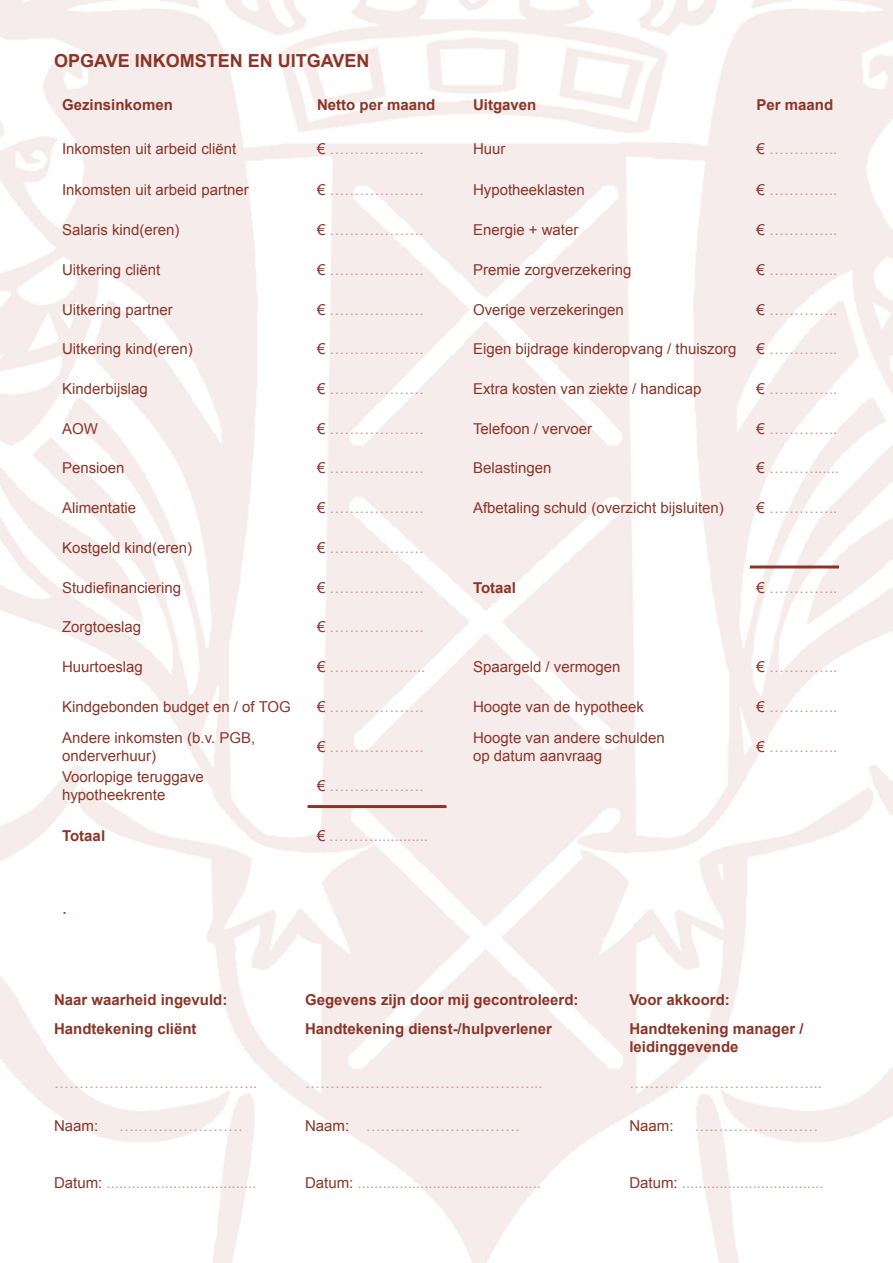
<style>
.page{position:relative;width:893px;height:1263px;background:#fff}
.page>*{position:absolute;margin:0;border:0;box-sizing:border-box;transform-origin:0 0}
.t1{font:700 18px "Arial";color:#8a3528}
.t2{font:15px/18px "Arial";color:#8a3528}
.t3{font:15px "Arial";color:#c59a93}
.t4{font:700 15px/28.5px "Arial";color:#8a3528}
.s1{color:#8a3528}
</style>
<div class="page">
<hr style="left:750px;top:565px;width:89px;height:3px;background:#8a3528">
<hr style="left:308px;top:805px;width:138px;height:3px;background:#8a3528">
<p class="t1" style="left:54px;top:49px;width:317px">OPGAVE INKOMSTEN EN UITGAVEN</p>
<p class="t4" style="left:62px;top:91px;width:112px">Gezinsinkomen</p>
<p class="t4" style="left:317px;top:91px;width:120px">Netto per maand</p>
<p class="t4" style="left:473px;top:91px;width:65px">Uitgaven</p>
<p class="t4" style="left:756px;top:91px;width:78px">Per maand</p>
<p class="t2" style="left:62px;top:140px;width:176px">Inkomsten uit arbeid cliënt</p>
<p class="t3" style="left:317px;top:139px;width:108px"><span class="s1">€</span> ……………….</p>
<p class="t2" style="left:473px;top:140px;width:34px">Huur</p>
<p class="t3" style="left:756px;top:139px;width:82px"><span class="s1">€</span> …………..</p>
<p class="t2" style="left:62px;top:180px;width:188px">Inkomsten uit arbeid partner</p>
<p class="t3" style="left:317px;top:179px;width:108px"><span class="s1">€</span> ……………….</p>
<p class="t2" style="left:473px;top:180px;width:113px">Hypotheeklasten</p>
<p class="t3" style="left:756px;top:179px;width:82px"><span class="s1">€</span> …………..</p>
<p class="t2" style="left:62px;top:221px;width:119px">Salaris kind(eren)</p>
<p class="t3" style="left:317px;top:220px;width:108px"><span class="s1">€</span> ……………….</p>
<p class="t2" style="left:473px;top:221px;width:107px">Energie + water</p>
<p class="t3" style="left:756px;top:220px;width:82px"><span class="s1">€</span> …………..</p>
<p class="t2" style="left:62px;top:261px;width:100px">Uitkering cliënt</p>
<p class="t3" style="left:317px;top:260px;width:108px"><span class="s1">€</span> ……………….</p>
<p class="t2" style="left:473px;top:261px;width:160px">Premie zorgverzekering</p>
<p class="t3" style="left:756px;top:260px;width:82px"><span class="s1">€</span> …………..</p>
<p class="t2" style="left:62px;top:300px;width:112px">Uitkering partner</p>
<p class="t3" style="left:317px;top:299px;width:108px"><span class="s1">€</span> ……………….</p>
<p class="t2" style="left:473px;top:300px;width:152px">Overige verzekeringen</p>
<p class="t3" style="left:756px;top:299px;width:82px"><span class="s1">€</span> …………..</p>
<p class="t2" style="left:62px;top:340px;width:132px">Uitkering kind(eren)</p>
<p class="t3" style="left:317px;top:339px;width:108px"><span class="s1">€</span> ……………….</p>
<p class="t2" style="left:473px;top:340px;width:265px">Eigen bijdrage kinderopvang / thuiszorg</p>
<p class="t3" style="left:756px;top:339px;width:82px"><span class="s1">€</span> …………..</p>
<p class="t2" style="left:62px;top:380px;width:87px">Kinderbijslag</p>
<p class="t3" style="left:317px;top:379px;width:108px"><span class="s1">€</span> ……………….</p>
<p class="t2" style="left:473px;top:380px;width:230px">Extra kosten van ziekte / handicap</p>
<p class="t3" style="left:756px;top:379px;width:82px"><span class="s1">€</span> …………..</p>
<p class="t2" style="left:62px;top:420px;width:37px">AOW</p>
<p class="t3" style="left:317px;top:419px;width:108px"><span class="s1">€</span> ……………….</p>
<p class="t2" style="left:473px;top:420px;width:121px">Telefoon / vervoer</p>
<p class="t3" style="left:756px;top:419px;width:82px"><span class="s1">€</span> …………..</p>
<p class="t2" style="left:62px;top:459px;width:64px">Pensioen</p>
<p class="t3" style="left:317px;top:458px;width:108px"><span class="s1">€</span> ……………….</p>
<p class="t2" style="left:473px;top:459px;width:80px">Belastingen</p>
<p class="t3" style="left:756px;top:458px;width:84px"><span class="s1">€</span> ………......</p>
<p class="t2" style="left:62px;top:499px;width:76px">Alimentatie</p>
<p class="t3" style="left:317px;top:498px;width:108px"><span class="s1">€</span> ……………….</p>
<p class="t2" style="left:473px;top:499px;width:252px">Afbetaling schuld (overzicht bijsluiten)</p>
<p class="t3" style="left:756px;top:498px;width:82px"><span class="s1">€</span> …………..</p>
<p class="t2" style="left:62px;top:539px;width:132px">Kostgeld kind(eren)</p>
<p class="t3" style="left:317px;top:538px;width:108px"><span class="s1">€</span> ……………….</p>
<p class="t2" style="left:62px;top:578px;width:121px">Studiefinanciering</p>
<p class="t3" style="left:317px;top:577px;width:108px"><span class="s1">€</span> ……………….</p>
<p class="t4" style="left:473px;top:573px;width:45px">Totaal</p>
<p class="t3" style="left:756px;top:577px;width:82px"><span class="s1">€</span> …………..</p>
<p class="t2" style="left:62px;top:618px;width:81px">Zorgtoeslag</p>
<p class="t3" style="left:317px;top:617px;width:108px"><span class="s1">€</span> ……………….</p>
<p class="t2" style="left:62px;top:658px;width:82px">Huurtoeslag</p>
<p class="t3" style="left:317px;top:657px;width:110px"><span class="s1">€</span> …………….....</p>
<p class="t2" style="left:473px;top:658px;width:149px">Spaargeld / vermogen</p>
<p class="t3" style="left:756px;top:657px;width:82px"><span class="s1">€</span> …………..</p>
<p class="t2" style="left:62px;top:698px;width:230px">Kindgebonden budget en / of TOG</p>
<p class="t3" style="left:317px;top:697px;width:108px"><span class="s1">€</span> ……………….</p>
<p class="t2" style="left:473px;top:698px;width:172px">Hoogte van de hypotheek</p>
<p class="t3" style="left:756px;top:697px;width:82px"><span class="s1">€</span> …………..</p>
<p class="t2" style="left:62px;top:728px;width:195px">Andere inkomsten (b.v. PGB, onderverhuur)</p>
<p class="t3" style="left:317px;top:736px;width:108px"><span class="s1">€</span> ……………….</p>
<p class="t2" style="left:473px;top:728px;width:193px">Hoogte van andere schulden op datum aanvraag</p>
<p class="t3" style="left:756px;top:736px;width:82px"><span class="s1">€</span> …………..</p>
<p class="t2" style="left:62px;top:768px;width:143px">Voorlopige teruggave hypotheekrente</p>
<p class="t3" style="left:317px;top:776px;width:108px"><span class="s1">€</span> ……………….</p>
<p class="t4" style="left:62px;top:822px;width:45px">Totaal</p>
<p class="t3" style="left:317px;top:826px;width:113px"><span class="s1">€</span> ……….............</p>
<p class="t4" style="left:54px;top:986px;width:175px">Naar waarheid ingevuld:<br>Handtekening cliënt</p>
<p class="t4" style="left:305px;top:986px;width:275px">Gegevens zijn door mij gecontroleerd:<br>Handtekening dienst-/hulpverlener</p>
<p class="t4" style="left:629px;top:986px;width:176px">Voor akkoord:<br>Handtekening manager /</p>
<p class="t4" style="left:629px;top:1033px;width:111px">leidinggevende</p>
<p class="t3" style="left:54px;top:1073px;width:205px">…………………………………..</p>
<p class="t3" style="left:305px;top:1073px;width:239px">………………………………………...</p>
<p class="t3" style="left:629px;top:1073px;width:194px">………………………………...</p>
<p class="t2" style="left:54px;top:1117px;width:46px">Naam:</p>
<p class="t3" style="left:119px;top:1116px;width:126px">….…………………</p>
<p class="t3" style="left:305px;top:1116px;width:217px"><span class="s1">Naam:</span> ….………………………</p>
<p class="t2" style="left:629px;top:1117px;width:46px">Naam:</p>
<p class="t3" style="left:694px;top:1116px;width:126px">….…………………</p>
<p class="t3" style="left:54px;top:1173px;width:204px"><span class="s1">Datum:</span> ....................................</p>
<p class="t3" style="left:305px;top:1173px;width:237px"><span class="s1">Datum:</span> ............................................</p>
<p class="t3" style="left:629px;top:1173px;width:196px"><span class="s1">Datum:</span> ..................................</p>
</div>
